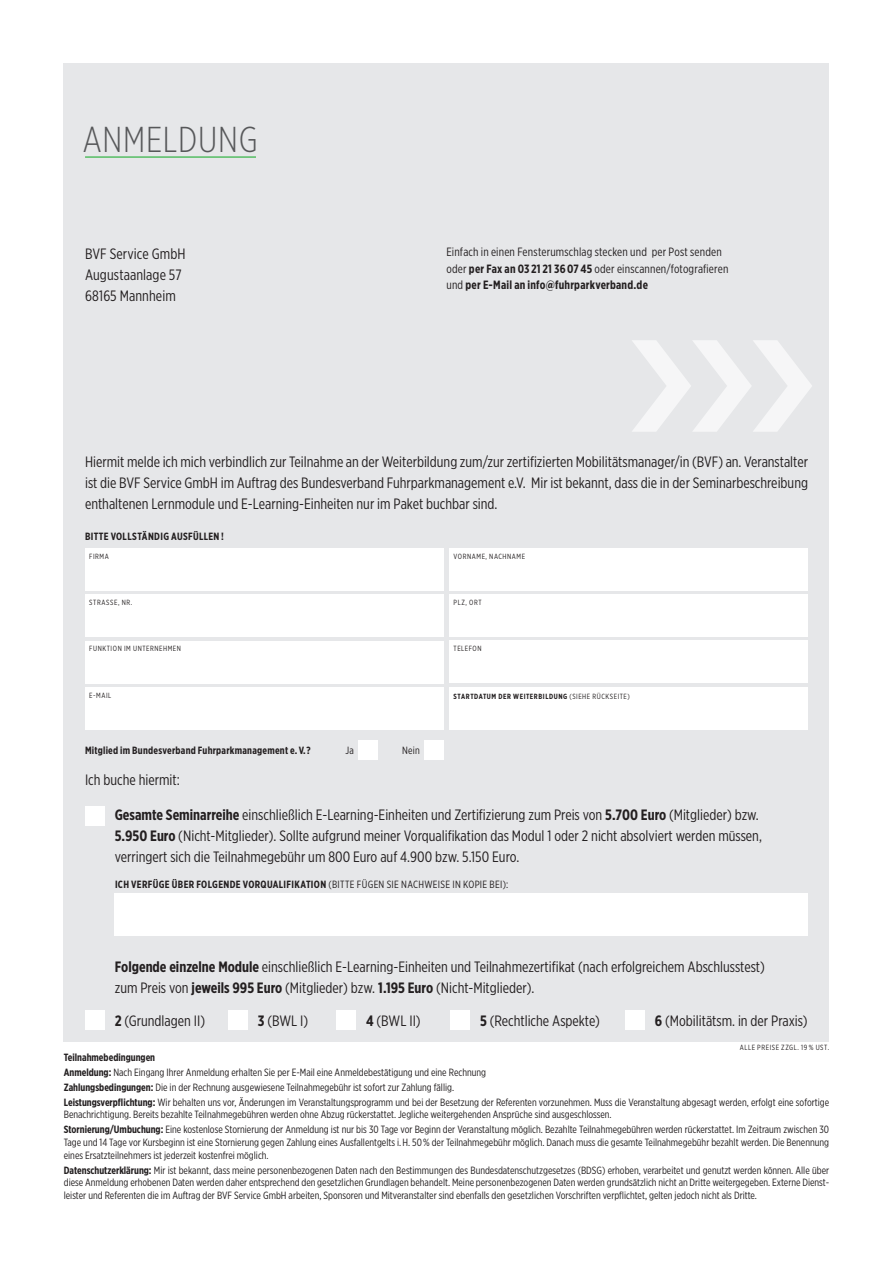
<style>
.page{position:relative;width:893px;height:1263px;background:#fff}
.page>*{position:absolute;margin:0;border:0;box-sizing:border-box;transform-origin:0 0}
.t1{font:300 36px "Gotham X Narrow";letter-spacing:.025em;color:#57585a}
.Copy{font:15px/21px "Gotham X Narrow";color:#231f20}
.t2{font:12px/16.5px "Gotham X Narrow";letter-spacing:.015em;color:#231f20}
.Copy-2{font:10.5px/12.8px "Gotham X Narrow";color:#231f20;text-align:justify}
.Copy-3{font:700 10.5px "Gotham X Narrow";letter-spacing:.025em;color:#231f20}
.Copy-4{font:700 10.5px "Gotham X Narrow";color:#231f20}
.t3{font:7.5px "Gotham X Narrow";letter-spacing:.075em;color:#231f20}
.t4{font:700 7.5px "Gotham X Narrow";letter-spacing:.075em;color:#231f20}
.s1{font-weight:700}
.s2{font-weight:400}
</style>
<div class="page">
<div style="left:64px;top:63px;width:765px;height:978px;background:#e6e7e9"></div>
<div style="left:85px;top:548px;width:359px;height:43px;background:#fff"></div>
<div style="left:449px;top:548px;width:359px;height:43px;background:#fff"></div>
<div style="left:85px;top:595px;width:359px;height:42px;background:#fff"></div>
<div style="left:449px;top:595px;width:359px;height:42px;background:#fff"></div>
<div style="left:85px;top:641px;width:359px;height:43px;background:#fff"></div>
<div style="left:85px;top:688px;width:359px;height:42px;background:#fff"></div>
<div style="left:449px;top:640px;width:359px;height:43px;background:#fff"></div>
<div style="left:449px;top:688px;width:359px;height:42px;background:#fff"></div>
<div style="left:359px;top:740px;width:19px;height:19px;background:#fff"></div>
<div style="left:424px;top:740px;width:20px;height:19px;background:#fff"></div>
<div style="left:85px;top:806px;width:19px;height:19px;background:#fff"></div>
<div style="left:85px;top:1010px;width:19px;height:20px;background:#fff"></div>
<div style="left:228px;top:1010px;width:19px;height:20px;background:#fff"></div>
<div style="left:336px;top:1010px;width:19px;height:20px;background:#fff"></div>
<div style="left:450px;top:1010px;width:19px;height:20px;background:#fff"></div>
<div style="left:625px;top:1010px;width:19px;height:20px;background:#fff"></div>
<hr style="left:85px;top:156px;width:171px;height:2px;background:#3ab54a">
<svg style="left:632px;top:340px;width:180px;height:92px"></svg>
<div style="left:115px;top:893px;width:693px;height:42px;background:#fff"></div>
<p class="t1" style="left:82px;top:118px;width:177px">ANMELDUNG</p>
<p class="Copy" style="left:85px;top:243px;width:102px">BVF Service GmbH</p>
<p class="Copy" style="left:85px;top:264px;width:98px">Augustaanlage 57</p>
<p class="Copy" style="left:85px;top:285px;width:92px">68165 Mannheim</p>
<p class="t2" style="left:446px;top:244px;width:283px">Einfach in einen Fensterumschlag stecken und per Post senden oder <span class="s1">per Fax an 03 21 21 36 07 45</span> oder einscannen/fotografieren und <span class="s1">per E-Mail an info@fuhrparkverband.de</span></p>
<p class="Copy" style="left:85px;top:451px;width:724px;text-align:justify">Hiermit melde ich mich verbindlich zur Teilnahme an der Weiterbildung zum/zur zertifizierten Mobilitätsmanager/in (BVF) an. Veranstalter ist die BVF Service GmbH im Auftrag des Bundesverband Fuhrparkmanagement e.V. Mir ist bekannt, dass die in der Seminarbeschreibung enthaltenen Lernmodule und E-Learning-Einheiten nur im Paket buchbar sind.</p>
<p class="Copy-3" style="left:85px;top:529px;width:140px">BITTE VOLLSTÄNDIG AUSFÜLLEN !</p>
<p class="t3" style="left:89px;top:551px;width:21px">FIRMA</p>
<p class="t3" style="left:454px;top:551px;width:73px">VORNAME, NACHNAME</p>
<p class="t3" style="left:89px;top:598px;width:45px">STRASSE, NR.</p>
<p class="t3" style="left:454px;top:598px;width:29px">PLZ, ORT</p>
<p class="t3" style="left:89px;top:644px;width:93px">FUNKTION IM UNTERNEHMEN</p>
<p class="t3" style="left:454px;top:644px;width:29px">TELEFON</p>
<p class="t3" style="left:89px;top:691px;width:23px">E-MAIL</p>
<p class="Copy-3" style="left:85px;top:744px;width:227px">Mitglied im Bundesverband Fuhrparkmanagement e. V.?</p>
<p class="Copy-2" style="left:345px;top:744px;width:10px">Ja</p>
<p class="Copy-2" style="left:402px;top:744px;width:19px">Nein</p>
<p class="t4" style="left:454px;top:691px;width:178px">STARTDATUM DER WEITERBILDUNG <span class="s2">(SIEHE RÜCKSEITE)</span></p>
<p class="Copy" style="left:85px;top:769px;width:96px">Ich buche hiermit:</p>
<p class="Copy" style="left:115px;top:804px;width:649px"><span class="s1">Gesamte Seminarreihe</span> einschließlich E-Learning-Einheiten und Zertifizierung zum Preis von <span class="s1">5.700 Euro</span> (Mitglieder) bzw.<br><span class="s1">5.950 Euro</span> (Nicht-Mitglieder). Sollte aufgrund meiner Vorqualifikation das Modul 1 oder 2 nicht absolviert werden müssen, verringert sich die Teilnahmegebühr um 800 Euro auf 4.900 bzw. 5.150 Euro.</p>
<p class="Copy-3" style="left:115px;top:877px;width:395px">ICH VERFÜGE ÜBER FOLGENDE VORQUALIFIKATION <span class="s2">(BITTE FÜGEN SIE NACHWEISE IN KOPIE BEI):</span></p>
<p class="Copy" style="left:115px;top:956px;width:651px"><span class="s1">Folgende einzelne Module</span> einschließlich E-Learning-Einheiten und Teilnahmezertifikat (nach erfolgreichem Abschlusstest) zum Preis von <span class="s1">jeweils 995 Euro</span> (Mitglieder) bzw. <span class="s1">1.195 Euro</span> (Nicht-Mitglieder).</p>
<p class="Copy" style="left:115px;top:1010px;width:92px"><span class="s1">2</span> (Grundlagen II)</p>
<p class="Copy" style="left:258px;top:1010px;width:52px"><span class="s1">3</span> (BWL I)</p>
<p class="Copy" style="left:366px;top:1010px;width:56px"><span class="s1">4</span> (BWL II)</p>
<p class="Copy" style="left:480px;top:1010px;width:121px"><span class="s1">5</span> (Rechtliche Aspekte)</p>
<p class="Copy" style="left:655px;top:1010px;width:154px"><span class="s1">6</span> (Mobilitätsm. in der Praxis)</p>
<p class="t3" style="left:740px;top:1043px;width:91px">ALLE PREISE ZZGL. 19 % UST.</p>
<p class="Copy-4" style="left:64px;top:1051px;width:93px">Teilnahmebedingungen</p>
<p class="Copy-2" style="left:64px;top:1066px;width:424px"><span class="s1">Anmeldung:</span> Nach Eingang Ihrer Anmeldung erhalten Sie per E-Mail eine Anmeldebestätigung und eine Rechnung</p>
<p class="Copy-2" style="left:64px;top:1080px;width:392px"><span class="s1">Zahlungsbedingungen:</span> Die in der Rechnung ausgewiesene Teilnahmegebühr ist sofort zur Zahlung fällig.</p>
<p class="Copy-2" style="left:64px;top:1095px;width:767px"><span class="s1">Leistungsverpflichtung:</span> Wir behalten uns vor, Änderungen im Veranstaltungsprogramm und bei der Besetzung der Referenten vorzunehmen. Muss die Veranstaltung abgesagt werden, erfolgt eine sofortige<br>Benachrichtigung. Bereits bezahlte Teilnahmegebühren werden ohne Abzug rückerstattet. Jegliche weitergehenden Ansprüche sind ausgeschlossen.</p>
<p class="Copy-2" style="left:64px;top:1123px;width:767px"><span class="s1">Stornierung/Umbuchung:</span> Eine kostenlose Stornierung der Anmeldung ist nur bis 30 Tage vor Beginn der Veranstaltung möglich. Bezahlte Teilnahmegebühren werden rückerstattet. Im Zeitraum zwischen 30<br>Tage und 14 Tage vor Kursbeginn ist eine Stornierung gegen Zahlung eines Ausfallentgelts i. H. 50 % der Teilnahmegebühr möglich. Danach muss die gesamte Teilnahmegebühr bezahlt werden. Die Benennung eines Ersatzteilnehmers ist jederzeit kostenfrei möglich.</p>
<p class="Copy-2" style="left:64px;top:1163px;width:767px"><span class="s1">Datenschutzerklärung:</span> Mir ist bekannt, dass meine personenbezogenen Daten nach den Bestimmungen des Bundesdatenschutzgesetzes (BDSG) erhoben, verarbeitet und genutzt werden können. Alle über diese Anmeldung erhobenen Daten werden daher entsprechend den gesetzlichen Grundlagen behandelt. Meine personenbezogenen Daten werden grundsätzlich nicht an Dritte weitergegeben. Externe Dienst&shy;leister und Referenten die im Auftrag der BVF Service GmbH arbeiten, Sponsoren und Mitveranstalter sind ebenfalls den gesetzlichen Vorschriften verpflichtet, gelten jedoch nicht als Dritte.</p>
</div>
